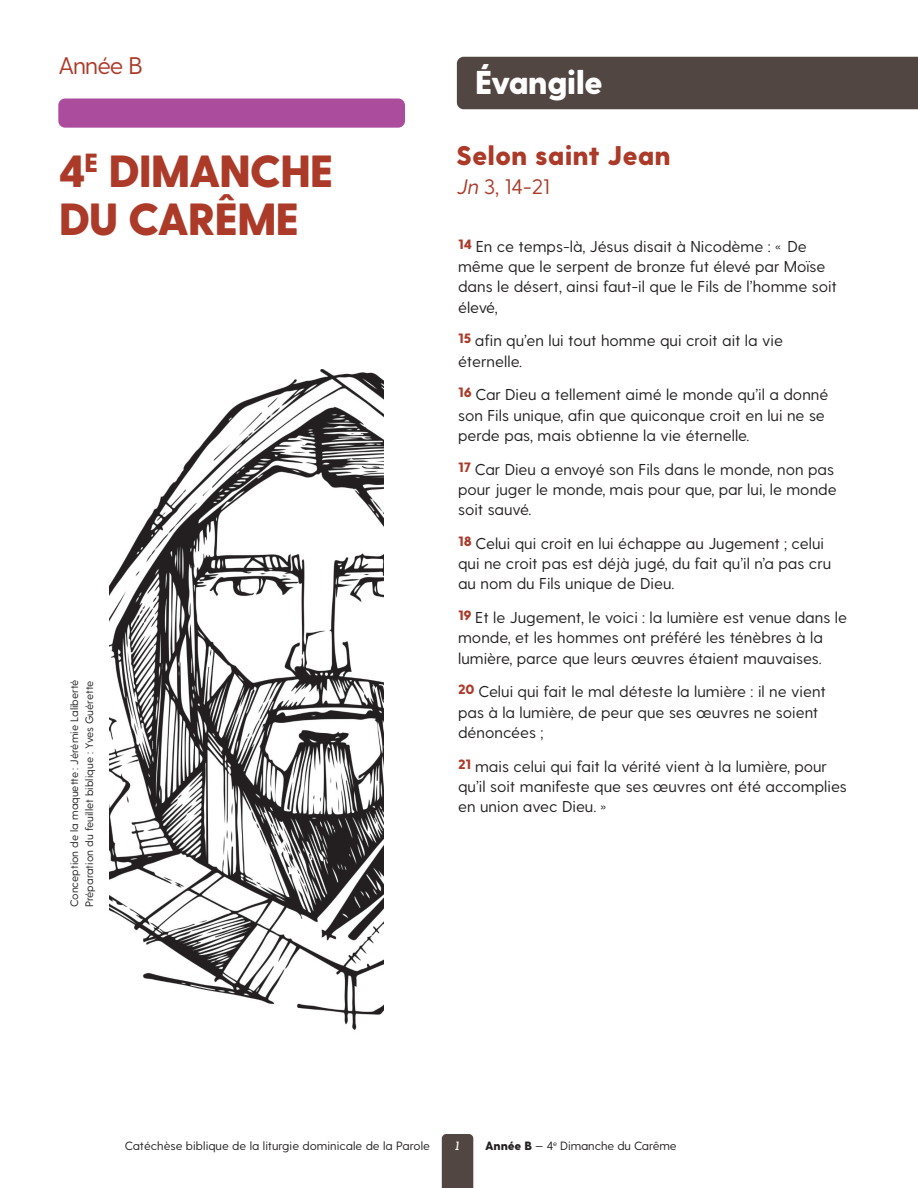
<style>
.page{position:relative;width:918px;height:1188px;background:#fff}
.page>*{position:absolute;margin:0;border:0;box-sizing:border-box;transform-origin:0 0}
.t1{font:800 45px/48px "Greycliff CF";letter-spacing:-.04em;color:#ac3a28}
.t2{font:800 33px "Greycliff CF";letter-spacing:-.03em;color:#fff}
.t3{font:800 27px "Greycliff CF";color:#ac3a28}
.t4{font:24px "Greycliff CF";letter-spacing:-.04em;color:#ac3a28}
.t5{font:21px "Greycliff CF";color:#ac3a28}
.t6{font:15.75px/20.2px "Greycliff CF";color:#231f20}
.t7{font:12px "Greycliff CF";color:#231f20}
.t8{font:italic 600 12px "Visby Slab CF";color:#fff}
.t9{font:10.8px/15px "Greycliff CF";color:#231f20}
.s1{font-style:italic}
.s2{font-weight:800}
</style>
<div class="page">
<div style="left:457px;top:57px;width:461px;height:52px;background:#524642"></div>
<img style="left:110px;top:369px;width:274px;height:661px">
<div style="left:442px;top:1134px;width:31px;height:54px;background:#524642"></div>
<div style="left:58px;top:98px;width:347px;height:30px;background:#ac4c9d;border-radius:7px"></div>
<h3 class="t4" style="left:58px;top:55px;width:86px">Année B</h3>
<h1 class="t1" style="left:58px;top:150px;width:277px">4<sup>E</sup> DIMANCHE<br>DU CARÊME</h1>
<p class="t9" style="left:67px;top:907px;width:229px;rotate:-90deg">Conception de la maquette : Jérémie Laliberté<br>Préparation du feuillet biblique : Yves Guérette</p>
<h2 class="t2" style="left:475px;top:67px;width:130px">Évangile</h2>
<h3 class="t3" style="left:456px;top:144px;width:216px">Selon saint Jean</h3>
<h3 class="t5" style="left:456px;top:177px;width:95px"><span class="s1">Jn</span> 3, 14-21</h3>
<p class="t6" style="left:458px;top:237px;width:380px"><sup>14</sup> En ce temps-là, Jésus disait à Nicodème : « De même que le serpent de bronze fut élevé par Moïse dans le désert, ainsi faut-il que le Fils de l’homme soit élevé,</p>
<p class="t6" style="left:458px;top:331px;width:326px"><sup>15</sup> afin qu’en lui tout homme qui croit ait la vie éternelle.</p>
<p class="t6" style="left:458px;top:385px;width:372px"><sup>16</sup> Car Dieu a tellement aimé le monde qu’il a donné son Fils unique, afin que quiconque croit en lui ne se perde pas, mais obtienne la vie éternelle.</p>
<p class="t6" style="left:458px;top:460px;width:380px"><sup>17</sup> Car Dieu a envoyé son Fils dans le monde, non pas pour juger le monde, mais pour que, par lui, le monde soit sauvé.</p>
<p class="t6" style="left:458px;top:534px;width:375px"><sup>18</sup> Celui qui croit en lui échappe au Jugement ; celui qui ne croit pas est déjà jugé, du fait qu’il n’a pas cru au nom du Fils unique de Dieu.</p>
<p class="t6" style="left:458px;top:608px;width:390px"><sup>19</sup> Et le Jugement, le voici : la lumière est venue dans le monde, et les hommes ont préféré les ténèbres à la lumière, parce que leurs œuvres étaient mauvaises.</p>
<p class="t6" style="left:458px;top:682px;width:369px"><sup>20</sup> Celui qui fait le mal déteste la lumière : il ne vient pas à la lumière, de peur que ses œuvres ne soient dénoncées ;</p>
<p class="t6" style="left:458px;top:757px;width:390px"><sup>21</sup> mais celui qui fait la vérité vient à la lumière, pour qu’il soit manifeste que ses œuvres ont été accomplies en union avec Dieu. »</p>
<p class="t7" style="left:125px;top:1141px;width:307px">Catéchèse biblique de la liturgie dominicale de la Parole</p>
<p class="t8" style="left:456px;top:1140px;width:5px">1</p>
<p class="t7" style="left:485px;top:1141px;width:193px"><span class="s2">Année B</span> — 4<sup>e</sup> Dimanche du Carême</p>
</div>
